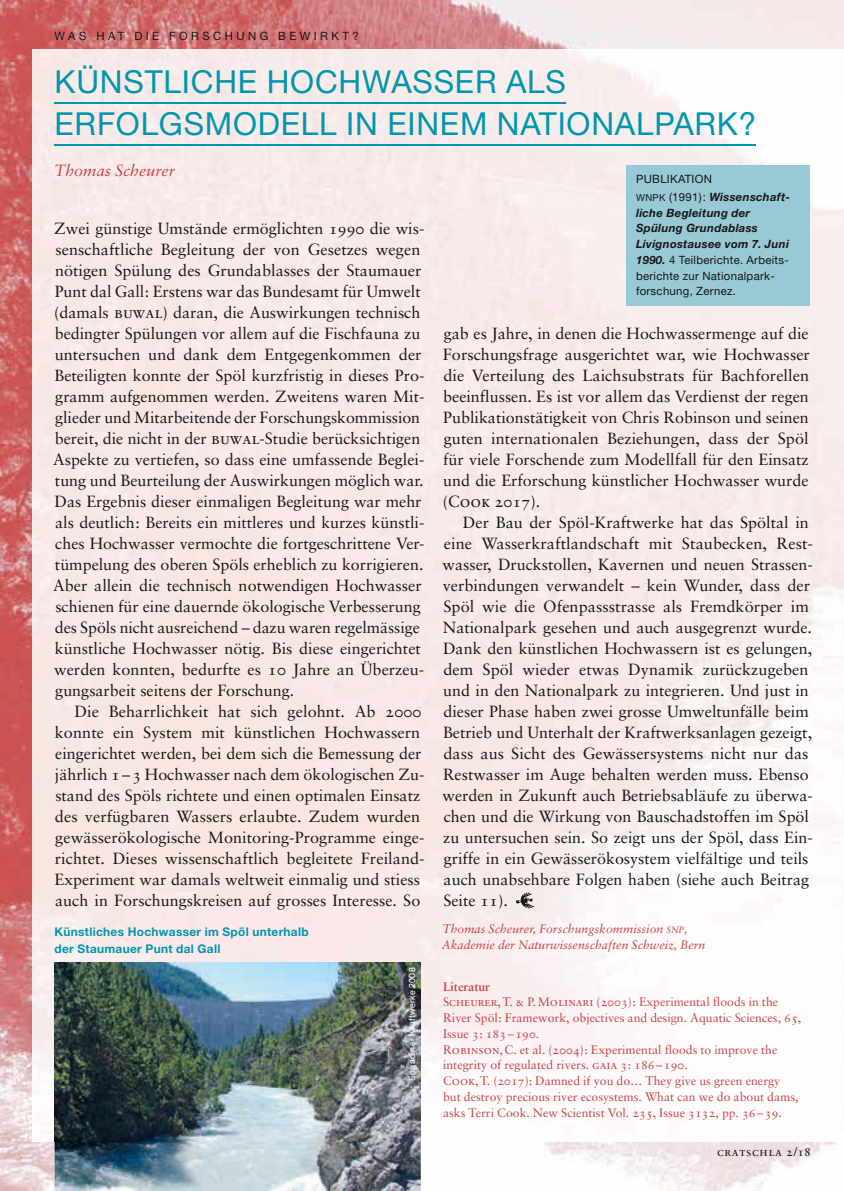
<style>
.page{position:relative;width:844px;height:1191px;background:#fff}
.page>*{position:absolute;margin:0;border:0;box-sizing:border-box;transform-origin:0 0}
.t1{font:31.5px/42px "Helvetica Neue LT Std";letter-spacing:.025em;color:#0096ad}
.t2{font:16.1px/21px "Sabon LT Pro";color:#181716}
.t3{font:italic 16.1px "Sabon LT Pro";color:#c64546}
.t4{font:12.25px/15.8px "Sabon LT Pro";color:#c64546}
.t5{font:italic 12.25px/15.8px "Sabon LT Pro";color:#c64546}
.t6{font:12.25px "Sabon LT Pro";letter-spacing:.05em;color:#181716}
.t7{font:700 12.25px "Sabon LT Pro";color:#c64546}
.t8{font:700 11.9px/16.6px "Helvetica Neue LT Std";letter-spacing:.025em;color:#0096ad}
.t9{font:italic 700 11.38px/15.8px "Helvetica Neue LT Std";letter-spacing:.025em;color:#181716}
.t10{font:11.38px/17.5px "Helvetica Neue LT Std";letter-spacing:.025em;color:#181716}
.t11{font:11.38px "Helvetica Neue LT Std";letter-spacing:.3em;color:#181716}
.t12{font:8.75px "Helvetica Neue";letter-spacing:.035em;color:#fff}
.s1{font-size:9.62px}
.s2{font-weight:700;font-style:italic}
.s3{font-weight:400;font-style:normal}
.s4{font-size:9.1px}
</style>
<div class="page">
<img style="left:0;top:0;width:844px;height:1191px">
<img style="left:32px;top:50px;width:748px;height:726px">
<img style="left:780px;top:50px;width:63px;height:1091px">
<img style="left:32px;top:776px;width:750px;height:243px">
<img style="left:32px;top:1019px;width:23px;height:122px">
<img style="left:420px;top:1019px;width:362px;height:122px">
<hr style="left:55px;top:102px;width:511px;height:2px;background:#0096ad">
<hr style="left:55px;top:144px;width:701px;height:2px;background:#0096ad">
<svg style="left:516px;top:892px;width:18px;height:16px"></svg>
<div style="left:626px;top:165px;width:183px;height:140px;background:#97c9d6"></div>
<img style="left:55px;top:962px;width:365px;height:229px">
<svg style="left:78px;top:1147px;width:13px;height:9px"></svg>
<img style="left:843px;top:50px;width:1px;height:1091px">
<p class="t11" style="left:55px;top:29px;width:305px">WAS HAT DIE FORSCHUNG BEWIRKT?</p>
<h1 class="t1" style="left:55px;top:60px;width:703px">KÜNSTLICHE HOCHWASSER ALS<br>ERFOLGSMODELL IN EINEM NATIONALPARK?</h1>
<p class="t3" style="left:55px;top:161px;width:122px">Thomas Scheurer</p>
<p class="t10" style="left:636px;top:170px;width:156px">PUBLIKATION<br><span class="s1">WNPK</span> (1991): <span class="s2">Wissenschaft-</span></p>
<p class="t9" style="left:636px;top:204px;width:154px">liche Begleitung der<br>Spülung Grundablass<br>Livignostausee vom 7. Juni<br>1990. <span class="s3">4 Teilberichte. Arbeits&shy;berichte zur Nationalpark&shy;forschung, Zernez.</span></p>
<p class="t2" style="left:53px;top:218px;width:372px">Zwei günstige Umstände ermöglichten 1990 die wis&shy;senschaftliche Begleitung der von Gesetzes wegen nötigen Spülung des Grundablasses der Staumauer Punt dal Gall: Erstens war das Bundesamt für Umwelt (damals buwal) daran, die Auswirkungen technisch bedingter Spülungen vor allem auf die Fischfauna zu untersuchen und dank dem Entgegenkommen der Beteiligten konnte der Spöl kurzfristig in dieses Pro&shy;gramm aufgenommen werden. Zweitens waren Mit&shy;glieder und Mitarbeitende der Forschungskommission bereit, die nicht in der buwal-Studie berücksichtigen Aspekte zu vertiefen, so dass eine umfassende Beglei&shy;tung und Beurteilung der Auswirkungen möglich war.<br>Das Ergebnis dieser einmaligen Begleitung war mehr als deutlich : Bereits ein mittleres und kurzes künstli&shy;ches Hochwasser vermochte die fortgeschrittene Ver&shy;tümpelung des oberen Spöls erheblich zu korrigieren.<br>Aber allein die technisch notwendigen Hochwasser schienen für eine dauernde ökologische Verbesserung des Spöls nicht ausreichend – dazu waren regelmässige künstliche Hochwasser nötig. Bis diese eingerichtet werden konnten, bedurfte es 10 Jahre an Überzeu&shy;gungsarbeit seitens der Forschung.</p>
<p class="t2" style="left:54px;top:701px;width:372px;text-indent:20px">Die Beharrlichkeit hat sich gelohnt. Ab 2000 konnte ein System mit künstlichen Hochwassern eingerichtet werden, bei dem sich die Bemessung der jährlich 1 – 3 Hochwasser nach dem ökologischen Zu&shy;stand des Spöls richtete und einen optimalen Einsatz des verfügbaren Wassers erlaubte. Zudem wurden gewässerökologische Monitoring-Programme einge&shy;richtet. Dieses wissenschaftlich begleitete Freiland-Experiment war damals weltweit einmalig und stiess auch in Forschungskreisen auf grosses Interesse. So</p>
<p class="t2" style="left:442px;top:323px;width:368px;text-align:justify">gab es Jahre, in denen die Hochwassermenge auf die Forschungsfrage ausgerichtet war, wie Hochwasser die Verteilung des Laichsubstrats für Bachforellen beeinflussen. Es ist vor allem das Verdienst der regen Publikationstätigkeit von Chris Robinson und seinen guten internationalen Beziehungen, dass der Spöl für viele Forschende zum Modellfall für den Einsatz und die Erforschung künstlicher Hochwasser wurde (Cook 2017).</p>
<p class="t2" style="left:442px;top:512px;width:372px;text-indent:20px">Der Bau der Spöl-Kraftwerke hat das Spöltal in eine Wasserkraftlandschaft mit Staubecken, Rest&shy;wasser, Druckstollen, Kavernen und neuen Strassen&shy;verbindungen verwandelt – kein Wunder, dass der Spöl wie die Ofenpassstrasse als Fremdkörper im Nationalpark gesehen und auch ausgegrenzt wurde.<br>Dank den künstlichen Hochwassern ist es gelungen, dem Spöl wieder etwas Dynamik zurückzugeben und in den Nationalpark zu integrieren. Und just in dieser Phase haben zwei grosse Umweltunfälle beim Betrieb und Unterhalt der Kraftwerksanlagen gezeigt, dass aus Sicht des Gewässersystems nicht nur das Rest wasser im Auge behalten werden muss. Ebenso werden in Zukunft auch Betriebsabläufe zu überwa&shy;chen und die Wirkung von Bauschadstoffen im Spöl zu untersuchen sein. So zeigt uns der Spöl, dass Ein&shy;griffe in ein Gewässer ökosystem vielfältige und teils auch unabsehbare Folgen haben (siehe auch Beitrag Seite 11).</p>
<p class="t5" style="left:442px;top:920px;width:265px">Thomas Scheurer, Forschungskommission <span class="s4">SNP</span>,<br>Akademie der Naturwissenschaften Schweiz, Bern</p>
<p class="t7" style="left:443px;top:978px;width:48px">Literatur</p>
<p class="t4" style="left:443px;top:993px;width:359px">Scheurer, T. &amp; P. Molinari (2003) : Experimental floods in the River Spöl : Framework, objectives and design. Aquatic Sciences, 65, Issue 3 : 183 – 190.<br>Robinson, C. et al. (2004) : Experimental floods to improve the integrity of regulated rivers. gaia 3 : 186 – 190.<br>Cook, T. (2017): Damned if you do… They give us green energy<br>but destroy precious river ecosystems. What can we do about dams, asks Terri Cook. New Scientist Vol. 235, Issue 3132, pp. 36 – 39.</p>
<p class="t8" style="left:55px;top:923px;width:255px">Künstliches Hochwasser im Spöl unterhalb der Staumauer Punt dal Gall</p>
<p class="t12" style="left:405px;top:1080px;width:115px;rotate:-90deg">Engadiner Kraftwerke 2008</p>
<p class="t6" style="left:717px;top:1144px;width:95px">cratschla 2/18</p>
</div>
